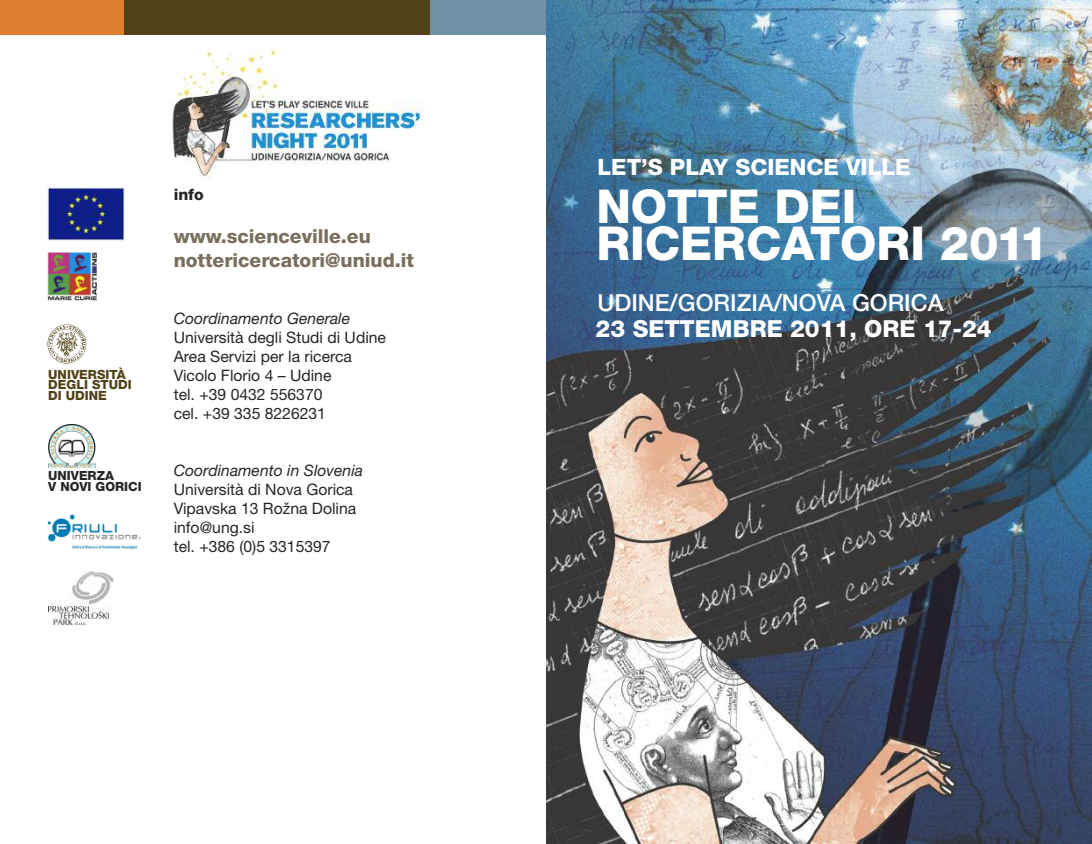
<style>
.page{position:relative;width:1092px;height:844px;background:#fff}
.page>*{position:absolute;margin:0;border:0;box-sizing:border-box;transform-origin:0 0}
.t1{font:800 46.73px/37.1px "Helvetica Neue";color:#fff}
.t2{font:500 23.45px "Helvetica Neue";color:#fff}
.t3{font:800 23.45px "Helvetica Neue";color:#fff}
.t4{font:800 22.4px "Helvetica Neue";color:#fff}
.t5{font:800 19.25px/24.2px "Helvetica Neue";color:#7a6f5d}
.t6{font:15.75px/18.9px "Helvetica Neue";color:#272627}
.t7{font:italic 15.75px "Helvetica Neue";color:#272627}
.t8{font:800 15.75px "Helvetica Neue";color:#272627}
.t9{font:800 12.6px/10.7px "Helvetica Neue";color:#504116}
.t10{font:800 12.6px/10.7px "Helvetica Neue";color:#272627}
</style>
<div class="page">
<img style="left:170px;top:44px;width:252px;height:134px">
<img style="left:546px;top:0;width:545px;height:843px">
<div style="left:0;top:0;width:174px;height:35px;background:#dc7f2f"></div>
<div style="left:422px;top:0;width:124px;height:35px;background:#7091a6"></div>
<div style="left:124px;top:0;width:306px;height:35px;background:#504116"></div>
<img style="left:47px;top:324px;width:39px;height:40px">
<img style="left:48px;top:424px;width:48px;height:44px">
<img style="left:47px;top:514px;width:95px;height:36px">
<img style="left:49px;top:571px;width:64px;height:53px">
<img style="left:47px;top:188px;width:78px;height:52px">
<img style="left:47px;top:252px;width:50px;height:49px">
<p class="t9" style="left:48px;top:370px;width:85px">UNIVERSITÀ<br>DEGLI STUDI<br>DI UDINE</p>
<p class="t10" style="left:48px;top:471px;width:95px">UNIVERZA<br>V NOVI GORICI</p>
<p class="t8" style="left:174px;top:189px;width:32px">info</p>
<p class="t5" style="left:174px;top:226px;width:242px">www.scienceville.eu nottericercatori@uniud.it</p>
<p class="t7" style="left:174px;top:313px;width:178px">Coordinamento Generale</p>
<p class="t6" style="left:174px;top:329px;width:214px">Università degli Studi di Udine<br>Area Servizi per la ricerca<br>Vicolo Florio 4 – Udine<br>tel. +39 0432 556370<br>cel. +39 335 8226231</p>
<p class="t7" style="left:174px;top:464px;width:191px">Coordinamento in Slovenia</p>
<p class="t6" style="left:174px;top:481px;width:184px">Università di Nova Gorica<br>Vipavska 13 Rožna Dolina info@ung.si<br>tel. +386 (0)5 3315397</p>
<h3 class="t4" style="left:597px;top:159px;width:314px">LET’S PLAY SCIENCE VILLE</h3>
<h1 class="t1" style="left:596px;top:192px;width:454px">NOTTE DEI<br>RICERCATORI 2011</h1>
<h2 class="t2" style="left:597px;top:294px;width:347px">UDINE/GORIZIA/NOVA GORICA</h2>
<h2 class="t3" style="left:595px;top:319px;width:397px">23 SETTEMBRE 2011, ORE 17-24</h2>
</div>
